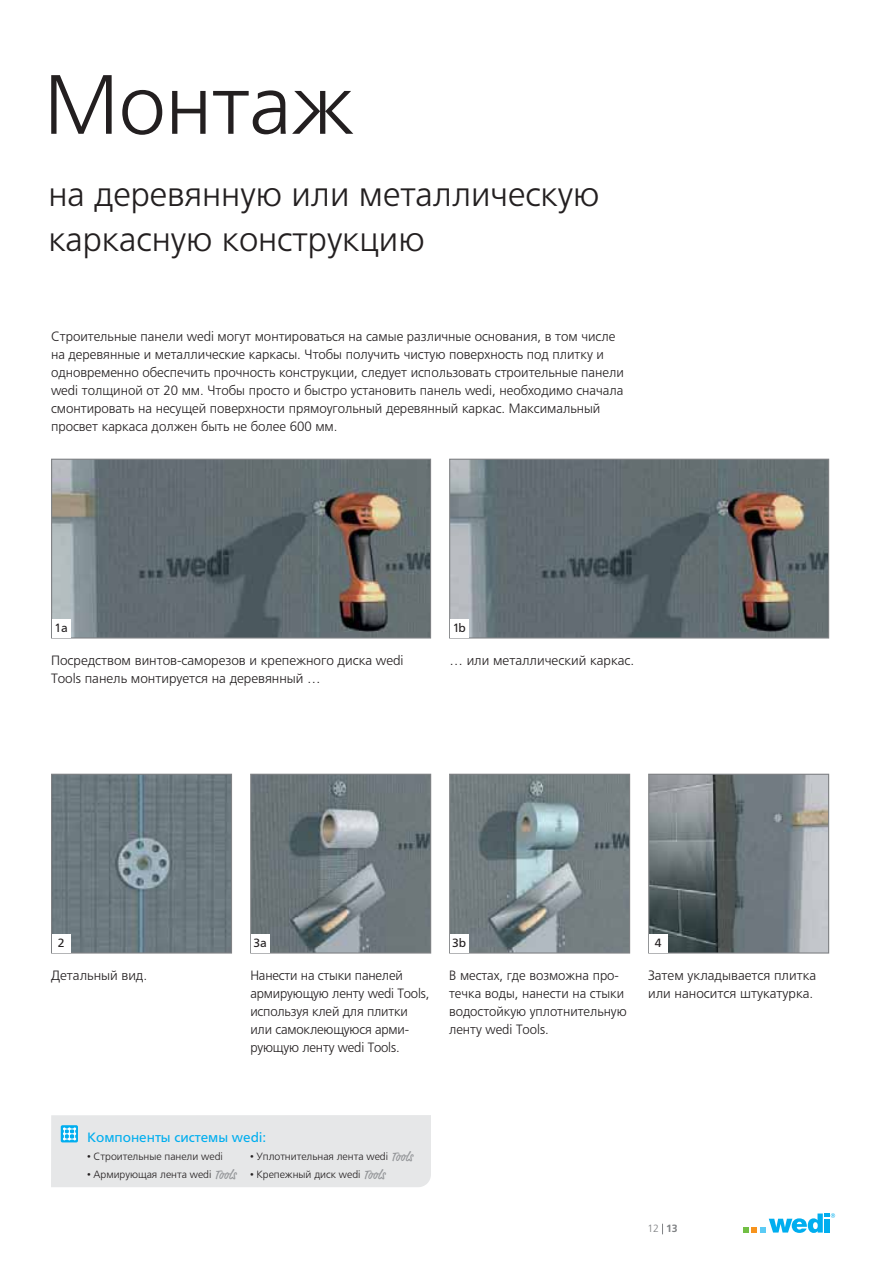
<style>
.page{position:relative;width:893px;height:1263px;background:#fff}
.page>*{position:absolute;margin:0;border:0;box-sizing:border-box;transform-origin:0 0}
.t1{font:300 84px "Frutiger LTCYR";color:#231f20}
.t2{font:300 34.5px/45px "Frutiger LTCYR";color:#231f20}
.t3{font:300 13.5px/18px "Frutiger LTCYR";color:#231f20}
.t4{font:13.5px "Frutiger LTCYR";color:#00aeef}
.t5{font:12px "Frutiger LTCYR";color:#231f20}
.t6{font:300 10.5px "Frutiger LTCYR";color:#231f20}
.t7{font:300 10.5px "Frutiger LT Com";color:#808285}
.s1{font-size:7.5px}
.s2{font-family:"Market";font-weight:400;font-size:13.5px;color:#939598}
.s3{font-weight:700}
</style>
<div class="page">
<svg style="left:743px;top:1213px;width:92px;height:20px"></svg>
<img style="left:53px;top:461px;width:376px;height:175px">
<div style="left:51px;top:459px;width:380px;height:179px;border:1px solid #808285"></div>
<div style="left:52px;top:620px;width:18px;height:18px;background:#fff"></div>
<img style="left:451px;top:461px;width:376px;height:175px">
<div style="left:449px;top:459px;width:380px;height:179px;border:1px solid #808285"></div>
<div style="left:450px;top:620px;width:18px;height:18px;background:#fff"></div>
<img style="left:53px;top:776px;width:177px;height:175px">
<div style="left:51px;top:774px;width:181px;height:179px;border:1px solid #808285"></div>
<div style="left:52px;top:935px;width:18px;height:18px;background:#fff"></div>
<img style="left:252px;top:776px;width:177px;height:175px">
<div style="left:250px;top:774px;width:181px;height:179px;border:1px solid #808285"></div>
<div style="left:251px;top:935px;width:18px;height:18px;background:#fff"></div>
<img style="left:451px;top:776px;width:177px;height:175px">
<div style="left:449px;top:774px;width:181px;height:179px;border:1px solid #808285"></div>
<div style="left:450px;top:935px;width:18px;height:18px;background:#fff"></div>
<img style="left:650px;top:776px;width:177px;height:175px">
<div style="left:648px;top:774px;width:181px;height:179px;border:1px solid #808285"></div>
<div style="left:649px;top:935px;width:18px;height:18px;background:#fff"></div>
<div style="left:51px;top:1115px;width:380px;height:72px;background:#e6e7e8"></div>
<h1 class="t1" style="left:44px;top:71px;width:311px">Монтаж</h1>
<h2 class="t2" style="left:48px;top:174px;width:552px">на деревянную или металлическую каркасную конструкцию</h2>
<p class="t3" style="left:51px;top:329px;width:574px">Строительные панели wedi могут монтироваться на самые различные основания, в том числе на деревянные и металлические каркасы. Чтобы получить чистую поверхность под плитку и одновременно обеспечить прочность конструкции, следует использовать строительные панели wedi толщиной от 20 мм. Чтобы просто и быстро установить панель wedi, необходимо сначала смонтировать на несущей поверхности прямоугольный деревянный каркас. Максимальный просвет каркаса должен быть не более 600 мм.</p>
<p class="t5" style="left:54px;top:623px;width:15px">1a</p>
<p class="t3" style="left:51px;top:653px;width:354px">Посредством винтов-саморезов и крепежного диска wedi<br>Tools панель монтируется на деревянный …</p>
<p class="t5" style="left:453px;top:623px;width:14px">1b</p>
<p class="t3" style="left:449px;top:653px;width:186px">… или металлический каркас.</p>
<p class="t5" style="left:58px;top:938px;width:8px">2</p>
<p class="t3" style="left:51px;top:968px;width:97px">Детальный вид.</p>
<p class="t5" style="left:254px;top:938px;width:15px">3a</p>
<p class="t3" style="left:250px;top:968px;width:181px">Нанести на стыки панелей армирующую ленту wedi Tools, используя клей для плитки или самоклеющуюся арми&shy;рующую ленту wedi Tools.</p>
<p class="t5" style="left:452px;top:938px;width:15px">3b</p>
<p class="t3" style="left:449px;top:968px;width:179px">В местах, где возможна про&shy;течка воды, нанести на стыки водостойкую уплотнительную ленту wedi Tools.</p>
<p class="t5" style="left:655px;top:938px;width:8px">4</p>
<p class="t3" style="left:648px;top:968px;width:170px">Затем укладывается плитка или наносится штукатурка.</p>
<p class="t4" style="left:87px;top:1132px;width:181px">Компоненты системы wedi:</p>
<p class="t6" style="left:87px;top:1152px;width:137px"><span class="s1">•</span> Строительные панели wedi</p>
<p class="t6" style="left:87px;top:1170px;width:150px"><span class="s1">•</span> Армирующая лента wedi <span class="s2">Tools</span></p>
<p class="t6" style="left:250px;top:1152px;width:164px"><span class="s1">•</span> Уплотнительная лента wedi <span class="s2">Tools</span></p>
<p class="t6" style="left:250px;top:1170px;width:137px"><span class="s1">•</span> Крепежный диск wedi <span class="s2">Tools</span></p>
<p class="t7" style="left:647px;top:1222px;width:32px">12 <span class="s3">13</span></p>
</div>
